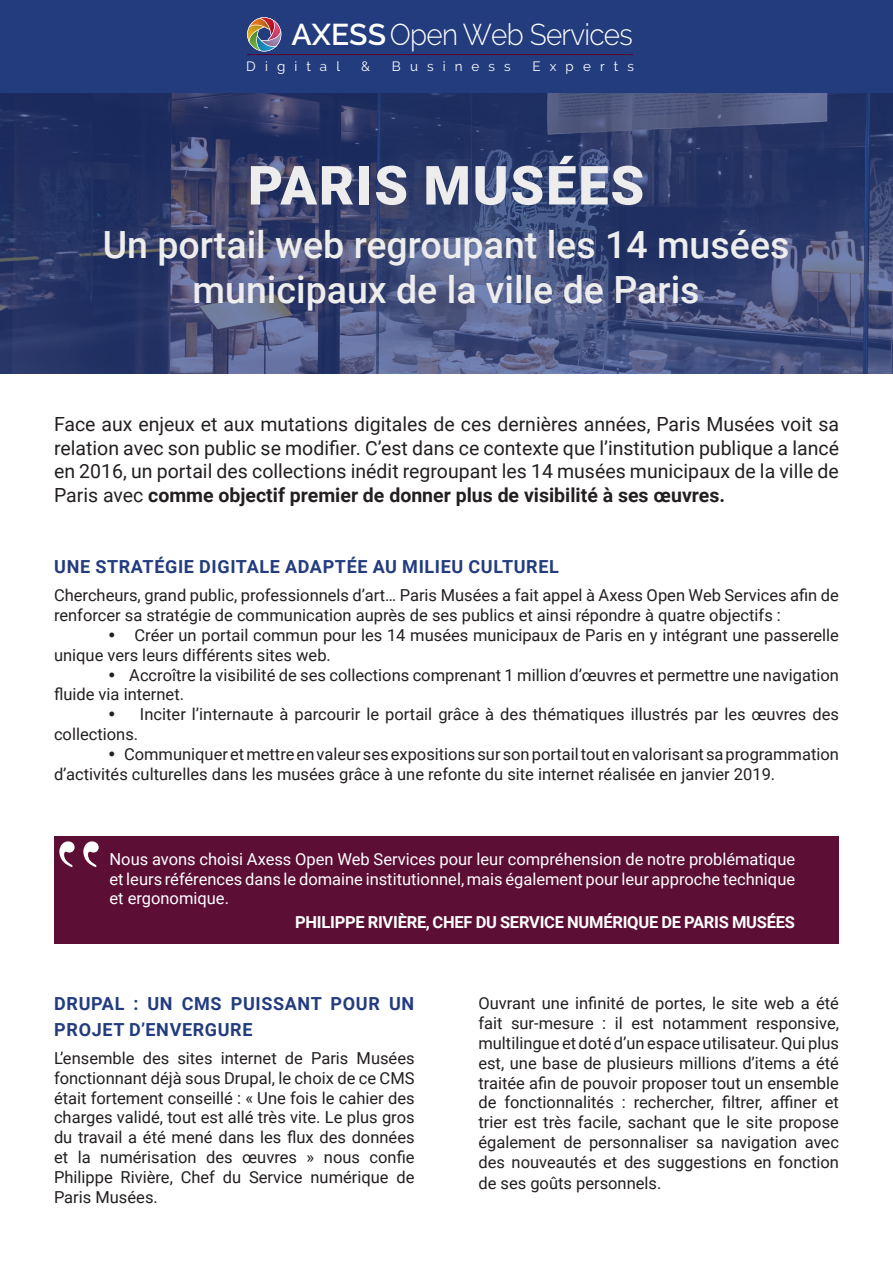
<style>
.page{position:relative;width:893px;height:1263px;background:#fff}
.page>*{position:absolute;margin:0;border:0;box-sizing:border-box;transform-origin:0 0}
.t1{font:900 54px "Roboto";letter-spacing:.035em;color:#ededed}
.t2{font:500 37.5px/45px "Roboto";color:#ededed;text-align:center}
.t3{font:300 30px "Raleway";letter-spacing:-.025em;color:#fff;scale:.93 1}
.t4{font:19.5px/23.4px "Roboto";color:#231f20;text-align:justify}
.t5{font:700 18px/25.2px "Roboto";letter-spacing:.035em;color:#223c7e}
.t6{font:16.5px/19.8px "Roboto";color:#231f20}
.t7{font:16.5px/19.8px "Roboto";color:#fff;text-align:justify}
.t8{font:700 16.5px "Roboto";letter-spacing:-.015em;color:#fff}
.t9{font:13.5px "Raleway";letter-spacing:.68em;color:#fff}
.s1{font-weight:600}
.s2{font-weight:700}
</style>
<div class="page">
<svg style="left:0;top:93px;width:893px;height:280px;background:#384472"></svg>
<div style="left:54px;top:836px;width:784px;height:108px;background:#5c0e34"></div>
<div style="left:0;top:0;width:893px;height:93px;background:#223c7e"></div>
<svg style="left:247px;top:17px;width:34px;height:34px"></svg>
<hr style="left:247px;top:54px;width:386px;height:1px;background:#550035">
<svg style="left:59px;top:841px;width:40px;height:26px"></svg>
<p class="t3" style="left:292px;top:16px;width:368px"><span class="s1">AXESS</span>Open Web Services</p>
<p class="t9" style="left:246px;top:58px;width:95px">Digital</p>
<p class="t9" style="left:361px;top:58px;width:11px">&amp;</p>
<p class="t9" style="left:392px;top:58px;width:120px">Business</p>
<p class="t9" style="left:532px;top:58px;width:103px">Experts</p>
<p class="t1" style="left:248px;top:147px;width:398px">PARIS MUSÉES</p>
<p class="t2" style="left:103px;top:221px;width:688px">Un portail web regroupant les 14 musées municipaux de la ville de Paris</p>
<p class="t4" style="left:54px;top:412px;width:786px">Face aux enjeux et aux mutations digitales de ces dernières années, Paris Musées voit sa relation avec son public se modifier. C’est dans ce contexte que l’institution publique a lancé en 2016, un portail des collections inédit regroupant les 14 musées municipaux de la ville de Paris avec <span class="s2">comme objectif premier de donner plus de visibilité à ses œuvres.</span></p>
<p class="t5" style="left:54px;top:553px;width:506px">UNE STRATÉGIE DIGITALE ADAPTÉE AU MILIEU CULTUREL</p>
<p class="t6" style="left:54px;top:585px;width:786px">Chercheurs, grand public, professionnels d’art… Paris Musées a fait appel à Axess Open Web Services afin de renforcer sa stratégie de communication auprès de ses publics et ainsi répondre à quatre objectifs :</p>
<p class="t6" style="left:54px;top:625px;width:786px;text-indent:54px">• Créer un portail commun pour les 14 musées municipaux de Paris en y intégrant une passerelle unique vers leurs différents sites web.</p>
<p class="t6" style="left:54px;top:664px;width:786px;text-indent:54px">• Accroître la visibilité de ses collections comprenant 1 million d’œuvres et permettre une navigation fluide via internet.</p>
<p class="t6" style="left:54px;top:704px;width:786px;text-indent:54px">• Inciter l’internaute à parcourir le portail grâce à des thématiques illustrés par les œuvres des collections.</p>
<p class="t6" style="left:54px;top:743px;width:786px;text-indent:54px">• Communiquer et mettre en valeur ses expositions sur son portail tout en valorisant sa programmation d’activités culturelles dans les musées grâce à une refonte du site internet réalisée en janvier 2019.</p>
<p class="t7" style="left:109px;top:848px;width:687px">Nous avons choisi Axess Open Web Services pour leur compréhension de notre problématique et leurs références dans le domaine institutionnel, mais également pour leur approche technique et ergonomique.</p>
<p class="t8" style="left:295px;top:911px;width:501px">PHILIPPE RIVIÈRE, CHEF DU SERVICE NUMÉRIQUE DE PARIS MUSÉES</p>
<p class="t5" style="left:54px;top:991px;width:361px">DRUPAL : UN CMS PUISSANT POUR UN<br>PROJET D’ENVERGURE</p>
<p class="t6" style="left:54px;top:1047px;width:362px;text-align:justify">L’ensemble des sites internet de Paris Musées fonctionnant déjà sous Drupal, le choix de ce CMS était fortement conseillé : « Une fois le cahier des charges validé, tout est allé très vite. Le plus gros du travail a été mené dans les flux des données et la numérisation des œuvres » nous confie Philippe Rivière, Chef du Service numérique de Paris Musées.</p>
<p class="t6" style="left:478px;top:993px;width:362px;text-align:justify">Ouvrant une infinité de portes, le site web a été fait sur-mesure : il est notamment responsive, multilingue et doté d’un espace utilisateur. Qui plus est, une base de plusieurs millions d’items a été traitée afin de pouvoir proposer tout un ensemble de fonctionnalités : rechercher, filtrer, affiner et trier est très facile, sachant que le site propose également de personnaliser sa navigation avec des nouveautés et des suggestions en fonction</p>
<p class="t6" style="left:478px;top:1173px;width:185px">de ses goûts personnels.</p>
</div>
